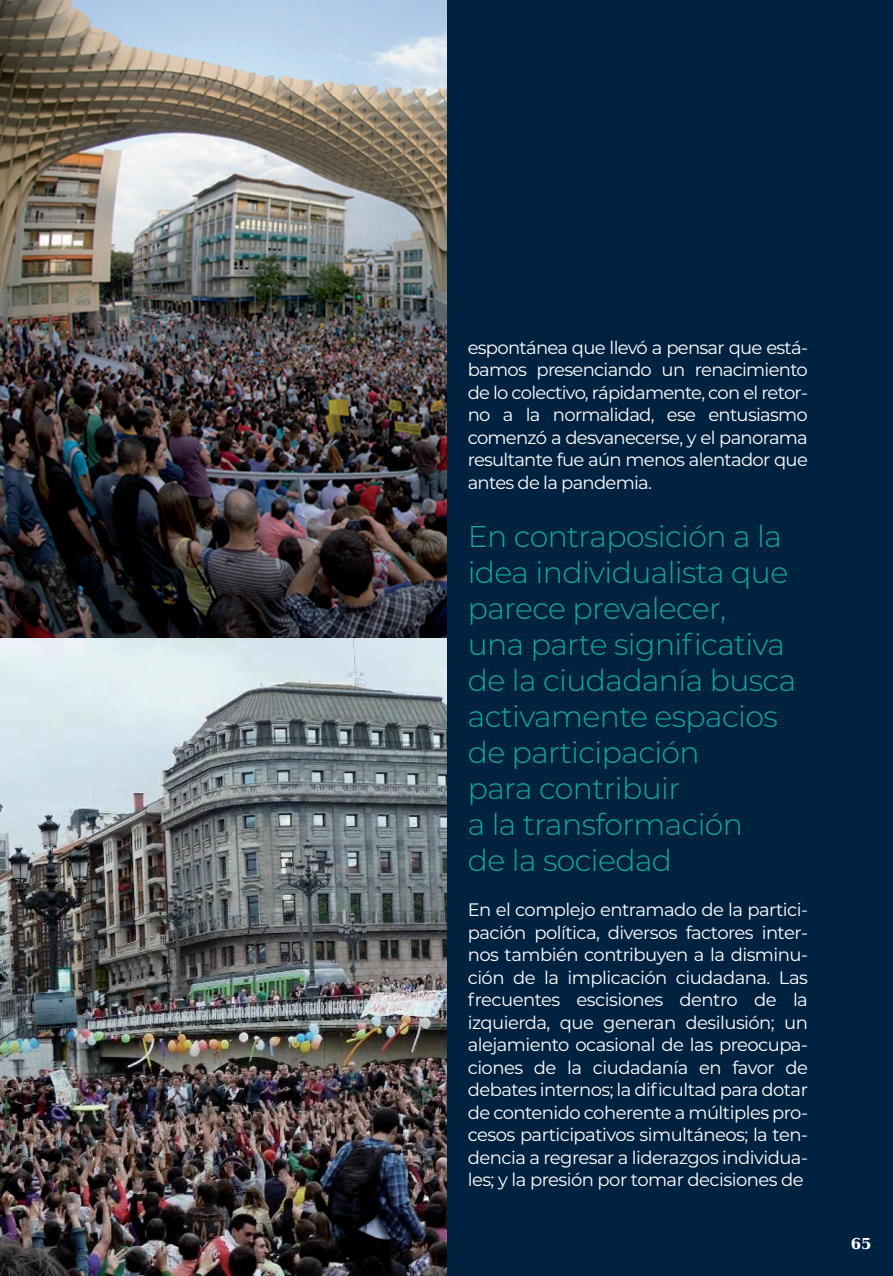
<style>
.page{position:relative;width:893px;height:1276px;background:#fff}
.page>*{position:absolute;margin:0;border:0;box-sizing:border-box;transform-origin:0 0}
.t1{font:300 30px/36px "Montserrat";letter-spacing:-.02em;color:#12a79d}
.t2{font:18px/22.5px "Montserrat";letter-spacing:-.04em;color:#fff;text-align:justify}
.t3{font:700 15px "DejaVu Serif";color:#fff}
</style>
<div class="page">
<div style="left:446px;top:0;width:447px;height:1276px;background:#002241"></div>
<img style="left:0;top:0;width:446px;height:1276px">
<p class="t2" style="left:468px;top:335px;width:342px">espontánea que llevó a pensar que está&shy;bamos presenciando un renacimiento de lo colectivo, rápidamente, con el retor&shy;no a la normalidad, ese entusiasmo comenzó a desvanecerse, y el panorama resultante fue aún menos alentador que antes de la pandemia.</p>
<h1 class="t1" style="left:468px;top:517px;width:330px">En contraposición a la idea individualista que parece prevalecer,<br>una parte significativa de la ciudadanía busca activamente espacios de participación<br>para contribuir<br>a la transformación<br>de la sociedad</h1>
<p class="t2" style="left:468px;top:898px;width:342px">En el complejo entramado de la partici&shy;pación política, diversos factores inter&shy;nos también contribuyen a la disminu&shy;ción de la implicación ciudadana. Las frecuentes escisiones dentro de la izquierda, que generan desilusión; un alejamiento ocasional de las preocupa&shy;ciones de la ciudadanía en favor de debates internos; la dificultad para dotar de contenido coherente a múltiples pro&shy;cesos participativos simultáneos; la ten&shy;dencia a regresar a liderazgos individua&shy;les; y la presión por tomar decisiones de</p>
<p class="t3" style="left:851px;top:1231px;width:22px">65</p>
</div>
